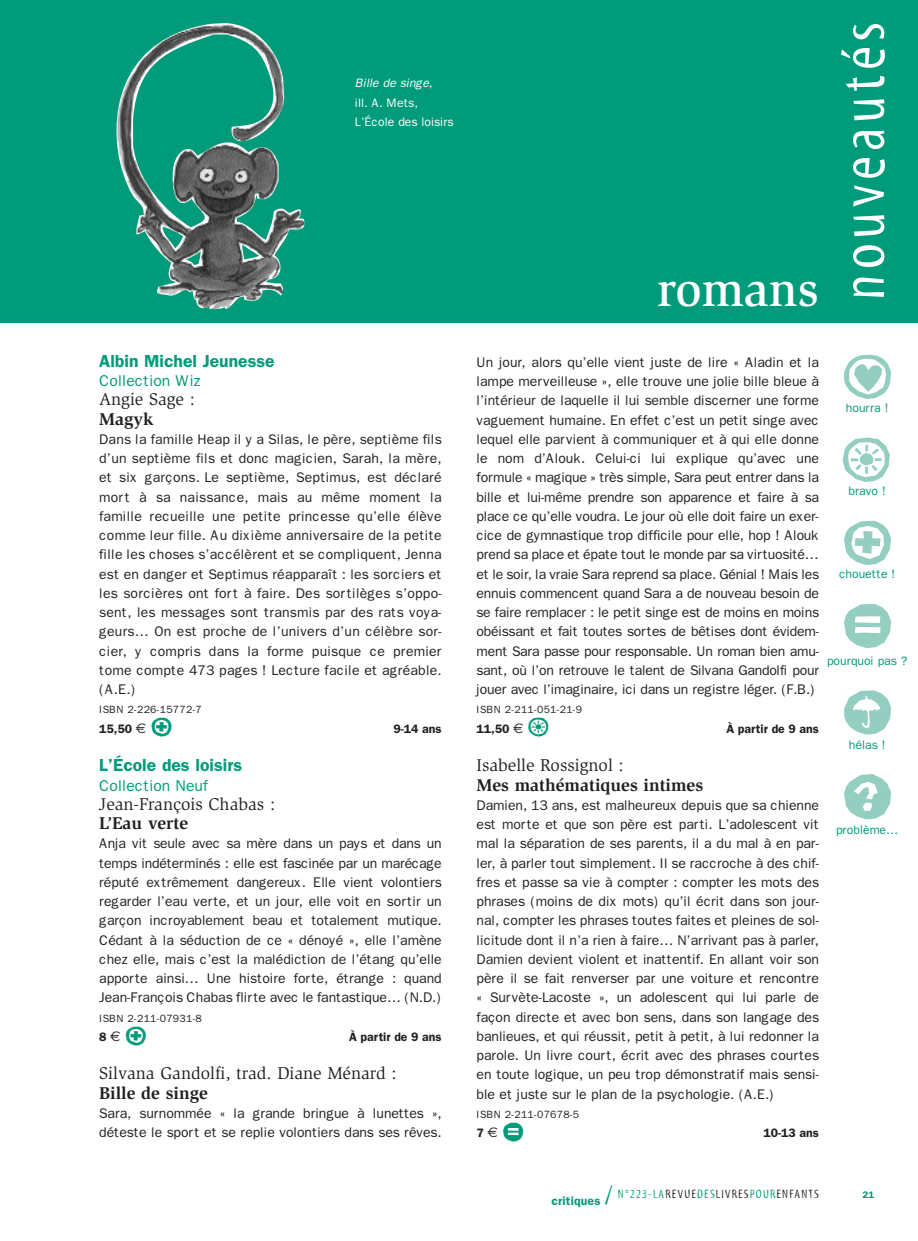
<style>
.page{position:relative;width:918px;height:1241px;background:#fff}
.page>*{position:absolute;margin:0;border:0;box-sizing:border-box;transform-origin:0 0}
.t1{font:82.08px "Ale Signs White LL";color:#93cec1}
.t2{font:82.08px/86.5px "Ale Signs Black LL";color:#93cec1}
.t3{font:63px "Myriad Tilt";letter-spacing:.08em;color:#fff}
.t4{font:500 49px "Slimbach";color:#fff}
.t5{font:35px "Ale Signs White LL";color:#009b7a}
.t6{font:35px "Ale Signs Black LL";color:#009b7a}
.t7{font:17.5px "Slimbach";color:#231f20}
.t8{font:700 17.5px "Slimbach";color:#231f20}
.t9{font:600 17.5px "Franklin Gothic";color:#009b7a}
.t10{font:15.75px "Franklin Gothic";color:#009b7a}
.t11{font:14px/19.2px "Franklin Gothic";letter-spacing:-.005em;color:#231f20;text-align:justify}
.t12{font:600 12.25px "Franklin Gothic";color:#231f20}
.t13{font:12.25px "Franklin Gothic";letter-spacing:-.005em;color:#009b7a}
.t14{font:12.25px "Myriad Tilt";letter-spacing:.1em;color:#231f20}
.t15{font:12.25px/19.2px "Franklin Gothic";letter-spacing:-.005em;color:#fff}
.t16{font:italic 12.25px "Franklin Gothic";letter-spacing:-.005em;color:#fff}
.t17{font:10.5px "Franklin Gothic";letter-spacing:.03em;color:#231f20}
.t18{font:600 9.62px "Franklin Gothic";color:#009b7a}
.s1{font-family:"Euro Sans";font-weight:400;font-size:14px}
.s2{font-family:"Franklin Gothic";font-weight:600;color:#009b7a}
.s3{font-size:26.25px;color:#009b7a}
.s4{color:#009b7a}
</style>
<div class="page">
<div style="left:0;top:0;width:918px;height:322px;background:#009b7a"></div>
<img style="left:116px;top:23px;width:189px;height:286px">
<p class="t16" style="left:355px;top:76px;width:79px">Bille de singe,</p>
<p class="t15" style="left:355px;top:93px;width:100px">ill. A. Mets,<br>L’École des loisirs</p>
<p class="t9" style="left:99px;top:350px;width:177px">Albin Michel Jeunesse</p>
<p class="t10" style="left:99px;top:371px;width:103px">Collection Wiz</p>
<p class="t7" style="left:99px;top:392px;width:97px">Angie Sage :</p>
<p class="t8" style="left:99px;top:412px;width:56px">Magyk</p>
<p class="t11" style="left:99px;top:429px;width:344px">Dans la famille Heap il y a Silas, le père, septième fils d’un septième fils et donc magicien, Sarah, la mère, et six garçons. Le septième, Septimus, est déclaré mort à sa naissance, mais au même moment la famille recueille une petite princesse qu’elle élève comme leur fille. Au dixième anniversaire de la petite fille les choses s’accélèrent et se compliquent, Jenna est en danger et Septimus réapparaît : les sorciers et les sorcières ont fort à faire. Des sortilèges s’oppo&shy;sent, les messages sont transmis par des rats voya&shy;geurs… On est proche de l’univers d’un célèbre sor&shy;cier, y compris dans la forme puisque ce premier tome compte 473 pages ! Lecture facile et agréable. (A.E.)</p>
<p class="t17" style="left:99px;top:703px;width:104px">ISBN 2-226-15772-7</p>
<p class="t12" style="left:99px;top:721px;width:49px">15,50 <span class="s1">€</span></p>
<h3 class="t5" style="left:150px;top:704px;width:24px">U</h3>
<p class="t12" style="left:393px;top:721px;width:50px">9-14 ans</p>
<p class="t9" style="left:99px;top:754px;width:144px">L’École des loisirs</p>
<p class="t10" style="left:99px;top:775px;width:110px">Collection Neuf</p>
<p class="t7" style="left:99px;top:797px;width:177px">Jean-François Chabas :</p>
<p class="t8" style="left:99px;top:816px;width:90px">L’Eau verte</p>
<p class="t11" style="left:99px;top:833px;width:344px">Anja vit seule avec sa mère dans un pays et dans un temps indéterminés : elle est fascinée par un marécage réputé extrêmement dangereux. Elle vient volontiers regarder l’eau verte, et un jour, elle voit en sortir un garçon incroyablement beau et totalement mutique.<br>Cédant à la séduction de ce « dénoyé », elle l’amène chez elle, mais c’est la malédiction de l’étang qu’elle apporte ainsi… Une histoire forte, étrange : quand Jean-François Chabas flirte avec le fantastique… (N.D.)</p>
<p class="t17" style="left:99px;top:1011px;width:104px">ISBN 2-211-07931-8</p>
<p class="t12" style="left:99px;top:1029px;width:23px">8 <span class="s1">€</span></p>
<h3 class="t5" style="left:124px;top:1012px;width:24px">U</h3>
<p class="t12" style="left:349px;top:1029px;width:94px">À partir de 9 ans</p>
<p class="t7" style="left:99px;top:1066px;width:299px">Silvana Gandolfi, trad. Diane Ménard :</p>
<p class="t8" style="left:99px;top:1085px;width:110px">Bille de singe</p>
<p class="t11" style="left:99px;top:1103px;width:344px">Sara, surnommée « la grande bringue à lunettes », déteste le sport et se replie volontiers dans ses rêves.</p>
<h3 class="t4" style="left:657px;top:270px;width:163px">romans</h3>
<h2 class="t3" style="left:840px;top:300px;width:280px;rotate:-90deg">nouveautés</h2>
<p class="t11" style="left:476px;top:352px;width:344px">Un jour, alors qu’elle vient juste de lire « Aladin et la lampe merveilleuse », elle trouve une jolie bille bleue à l’intérieur de laquelle il lui semble discerner une forme vaguement humaine. En effet c’est un petit singe avec lequel elle parvient à communiquer et à qui elle donne le nom d’Alouk. Celui-ci lui explique qu’avec une formule « magique » très simple, Sara peut entrer dans la bille et lui-même prendre son apparence et faire à sa place ce qu’elle voudra. Le jour où elle doit faire un exer&shy;cice de gymnastique trop difficile pour elle, hop ! Alouk prend sa place et épate tout le monde par sa virtuosité… et le soir, la vraie Sara reprend sa place. Génial ! Mais les ennuis commencent quand Sara a de nouveau besoin de se faire remplacer : le petit singe est de moins en moins obéissant et fait toutes sortes de bêtises dont évidem&shy;ment Sara passe pour responsable. Un roman bien amu&shy;sant, où l’on retrouve le talent de Silvana Gandolfi pour jouer avec l’imaginaire, ici dans un registre léger. (F.B.)</p>
<p class="t17" style="left:476px;top:703px;width:107px">ISBN 2-211-051-21-9</p>
<p class="t12" style="left:476px;top:721px;width:49px">11,50 <span class="s1">€</span></p>
<h3 class="t5" style="left:527px;top:704px;width:24px">o</h3>
<p class="t12" style="left:726px;top:721px;width:94px">À partir de 9 ans</p>
<p class="t7" style="left:476px;top:758px;width:149px">Isabelle Rossignol :</p>
<p class="t8" style="left:476px;top:777px;width:228px">Mes mathématiques intimes</p>
<p class="t11" style="left:476px;top:795px;width:344px">Damien, 13 ans, est malheureux depuis que sa chienne est morte et que son père est parti. L’adolescent vit mal la séparation de ses parents, il a du mal à en par&shy;ler, à parler tout simplement. Il se raccroche à des chif&shy;fres et passe sa vie à compter : compter les mots des phrases (moins de dix mots) qu’il écrit dans son jour&shy;nal, compter les phrases toutes faites et pleines de sol&shy;licitude dont il n’a rien à faire… N’arrivant pas à parler, Damien devient violent et inattentif. En allant voir son père il se fait renverser par une voiture et rencontre « Survète-Lacoste », un adolescent qui lui parle de façon directe et avec bon sens, dans son langage des banlieues, et qui réussit, petit à petit, à lui redonner la parole. Un livre court, écrit avec des phrases courtes en toute logique, un peu trop démonstratif mais sensi&shy;ble et juste sur le plan de la psychologie. (A.E.)</p>
<p class="t17" style="left:476px;top:1107px;width:104px">ISBN 2-211-07678-5</p>
<p class="t12" style="left:476px;top:1125px;width:23px">7 <span class="s1">€</span></p>
<h3 class="t6" style="left:502px;top:1109px;width:24px">a</h3>
<p class="t12" style="left:763px;top:1125px;width:57px">10-13 ans</p>
<h1 class="t1" style="left:840px;top:323px;width:55px">B</h1>
<p class="t13" style="left:846px;top:400px;width:44px">hourra !</p>
<h1 class="t1" style="left:840px;top:406px;width:55px">o</h1>
<p class="t13" style="left:848px;top:483px;width:39px">bravo !</p>
<h1 class="t1" style="left:840px;top:489px;width:55px">U</h1>
<p class="t13" style="left:839px;top:566px;width:58px">chouette !</p>
<h1 class="t2" style="left:840px;top:577px;width:55px">a<br>R</h1>
<p class="t13" style="left:849px;top:737px;width:38px">hélas !</p>
<p class="t13" style="left:827px;top:653px;width:82px">pourquoi pas ?</p>
<h1 class="t2" style="left:840px;top:749px;width:55px">g</h1>
<p class="t13" style="left:836px;top:822px;width:64px">problème…</p>
<p class="t14" style="left:551px;top:1189px;width:269px"><span class="s2">critiques</span> <span class="s3">/</span> <span class="s4">N°223-LA</span>REVUE<span class="s4">DES</span>LIVRES<span class="s4">POUR</span>ENFANTS</p>
<p class="t18" style="left:862px;top:1188px;width:13px">21</p>
</div>
